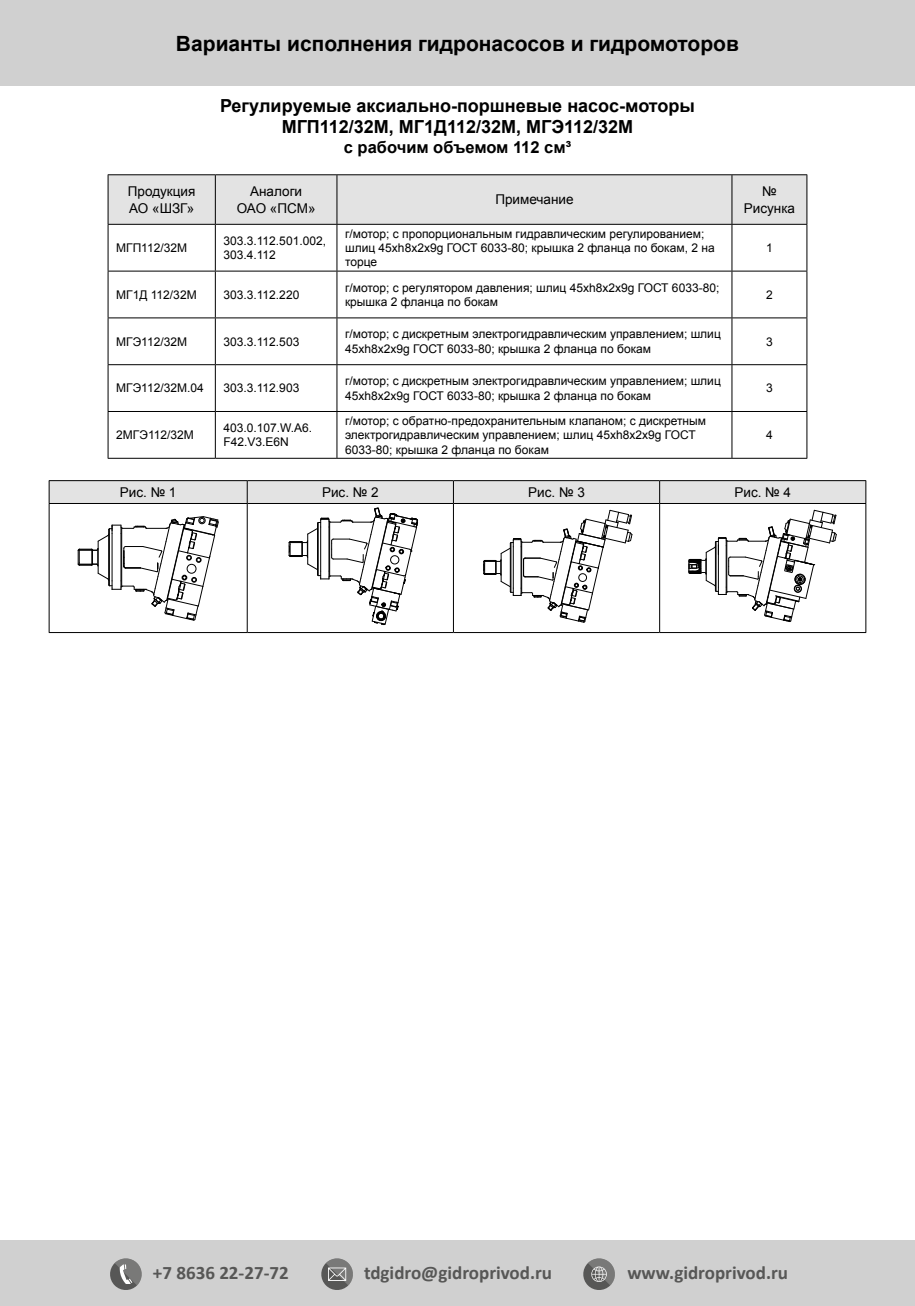
<style>
.page{position:relative;width:915px;height:1306px;background:#fff}
.page>*{position:absolute;margin:0;border:0;box-sizing:border-box;transform-origin:0 0}
.t1{font:700 21px "Arial";color:#000}
.t2{font:700 19.05px "Calibri";color:#575756}
.t3{font:700 18px/21.6px "Arial";color:#000;text-align:center}
.t4{font:700 16.5px "Arial";color:#000}
.t5{font:13.5px/16.2px "Arial";color:#000;text-align:center}
.t6{font:12px/14.4px "Arial";color:#000}
</style>
<div class="page">
<div style="left:0;top:1239px;width:914px;height:66px;background:#d0d0d0"></div>
<div style="left:0;top:0;width:914px;height:85px;background:#d0d0d0"></div>
<svg style="left:110px;top:1258px;width:32px;height:32px"></svg>
<svg style="left:321px;top:1258px;width:32px;height:32px"></svg>
<svg style="left:583px;top:1258px;width:32px;height:32px"></svg>
<div style="left:109px;top:175px;width:697px;height:49px;background:#e3e3e3"></div>
<hr style="left:108px;top:174px;width:107px;height:1px;background:#000">
<hr style="left:108px;top:175px;width:1px;height:49px;background:#000">
<hr style="left:215px;top:174px;width:122px;height:1px;background:#000">
<hr style="left:215px;top:175px;width:1px;height:49px;background:#000">
<hr style="left:337px;top:174px;width:394px;height:1px;background:#000">
<hr style="left:336px;top:175px;width:1px;height:49px;background:#000">
<hr style="left:731px;top:174px;width:76px;height:1px;background:#000">
<hr style="left:731px;top:175px;width:1px;height:49px;background:#000">
<hr style="left:806px;top:175px;width:1px;height:49px;background:#000">
<hr style="left:108px;top:224px;width:107px;height:1px;background:#000">
<hr style="left:108px;top:225px;width:1px;height:46px;background:#000">
<hr style="left:215px;top:224px;width:122px;height:1px;background:#000">
<hr style="left:215px;top:225px;width:1px;height:46px;background:#000">
<hr style="left:337px;top:224px;width:394px;height:1px;background:#000">
<hr style="left:336px;top:225px;width:1px;height:46px;background:#000">
<hr style="left:731px;top:224px;width:76px;height:1px;background:#000">
<hr style="left:731px;top:225px;width:1px;height:46px;background:#000">
<hr style="left:806px;top:225px;width:1px;height:46px;background:#000">
<hr style="left:108px;top:271px;width:107px;height:1px;background:#000">
<hr style="left:108px;top:271px;width:1px;height:46px;background:#000">
<hr style="left:215px;top:271px;width:122px;height:1px;background:#000">
<hr style="left:215px;top:271px;width:1px;height:46px;background:#000">
<hr style="left:337px;top:271px;width:394px;height:1px;background:#000">
<hr style="left:336px;top:271px;width:1px;height:46px;background:#000">
<hr style="left:731px;top:271px;width:76px;height:1px;background:#000">
<hr style="left:731px;top:271px;width:1px;height:46px;background:#000">
<hr style="left:806px;top:271px;width:1px;height:46px;background:#000">
<hr style="left:108px;top:317px;width:107px;height:1px;background:#000">
<hr style="left:108px;top:318px;width:1px;height:46px;background:#000">
<hr style="left:215px;top:317px;width:122px;height:1px;background:#000">
<hr style="left:215px;top:318px;width:1px;height:46px;background:#000">
<hr style="left:337px;top:317px;width:394px;height:1px;background:#000">
<hr style="left:336px;top:318px;width:1px;height:46px;background:#000">
<hr style="left:731px;top:317px;width:76px;height:1px;background:#000">
<hr style="left:731px;top:318px;width:1px;height:46px;background:#000">
<hr style="left:806px;top:318px;width:1px;height:46px;background:#000">
<hr style="left:108px;top:364px;width:107px;height:1px;background:#000">
<hr style="left:108px;top:365px;width:1px;height:46px;background:#000">
<hr style="left:215px;top:364px;width:122px;height:1px;background:#000">
<hr style="left:215px;top:365px;width:1px;height:46px;background:#000">
<hr style="left:337px;top:364px;width:394px;height:1px;background:#000">
<hr style="left:336px;top:365px;width:1px;height:46px;background:#000">
<hr style="left:731px;top:364px;width:76px;height:1px;background:#000">
<hr style="left:731px;top:365px;width:1px;height:46px;background:#000">
<hr style="left:806px;top:365px;width:1px;height:46px;background:#000">
<hr style="left:108px;top:411px;width:107px;height:1px;background:#000">
<hr style="left:108px;top:412px;width:1px;height:46px;background:#000">
<hr style="left:215px;top:411px;width:122px;height:1px;background:#000">
<hr style="left:215px;top:412px;width:1px;height:46px;background:#000">
<hr style="left:337px;top:411px;width:394px;height:1px;background:#000">
<hr style="left:336px;top:412px;width:1px;height:46px;background:#000">
<hr style="left:731px;top:411px;width:76px;height:1px;background:#000">
<hr style="left:731px;top:412px;width:1px;height:46px;background:#000">
<hr style="left:806px;top:412px;width:1px;height:46px;background:#000">
<hr style="left:108px;top:458px;width:107px;height:1px;background:#000">
<hr style="left:215px;top:458px;width:122px;height:1px;background:#000">
<hr style="left:337px;top:458px;width:394px;height:1px;background:#000">
<hr style="left:731px;top:458px;width:76px;height:1px;background:#000">
<hr style="left:49px;top:504px;width:1px;height:128px;background:#000">
<hr style="left:247px;top:504px;width:1px;height:128px;background:#000">
<hr style="left:453px;top:504px;width:1px;height:128px;background:#000">
<hr style="left:659px;top:504px;width:1px;height:128px;background:#000">
<hr style="left:865px;top:504px;width:1px;height:128px;background:#000">
<hr style="left:49px;top:632px;width:198px;height:1px;background:#000">
<hr style="left:247px;top:632px;width:206px;height:1px;background:#000">
<hr style="left:453px;top:632px;width:206px;height:1px;background:#000">
<hr style="left:659px;top:632px;width:206px;height:1px;background:#000">
<svg style="left:49px;top:480px;width:817px;height:145px"></svg>
<h1 class="t1" style="left:176px;top:29px;width:564px">Варианты исполнения гидронасосов и гидромоторов</h1>
<h3 class="t3" style="left:220px;top:95px;width:476px">Регулируемые аксиально-поршневые насос-моторы<br>МГП112/32М, МГ1Д112/32М, МГЭ112/32М</h3>
<h3 class="t4" style="left:344px;top:136px;width:229px">с рабочим объемом 112 см³</h3>
<p class="t5" style="left:128px;top:184px;width:69px;text-align:left">Продукция<br>АО «ШЗГ»</p>
<p class="t5" style="left:237px;top:184px;width:80px">Аналоги<br>ОАО «ПСМ»</p>
<p class="t5" style="left:495px;top:192px;width:80px">Примечание</p>
<p class="t5" style="left:743px;top:184px;width:53px">№<br>Рисунка</p>
<p class="t6" style="left:116px;top:241px;width:72px">МГП112/32М</p>
<p class="t6" style="left:223px;top:233px;width:104px">303.3.112.501.002,<br>303.4.112</p>
<p class="t6" style="left:345px;top:226px;width:371px">г/мотор; с пропорциональным гидравлическим регулированием; шлиц 45xh8x2x9g ГОСТ 6033-80; крышка 2 фланца по бокам, 2 на торце</p>
<p class="t6" style="left:765px;top:241px;width:8px">1</p>
<p class="t6" style="left:116px;top:287px;width:82px">МГ1Д 112/32М</p>
<p class="t6" style="left:223px;top:287px;width:77px">303.3.112.220</p>
<p class="t6" style="left:345px;top:280px;width:376px">г/мотор; с регулятором давления; шлиц 45xh8x2x9g ГОСТ 6033-80; крышка 2 фланца по бокам</p>
<p class="t6" style="left:765px;top:287px;width:8px">2</p>
<p class="t6" style="left:116px;top:334px;width:72px">МГЭ112/32М</p>
<p class="t6" style="left:223px;top:334px;width:77px">303.3.112.503</p>
<p class="t6" style="left:345px;top:327px;width:377px">г/мотор; с дискретным электрогидравлическим управлением; шлиц<br>45xh8x2x9g ГОСТ 6033-80; крышка 2 фланца по бокам</p>
<p class="t6" style="left:765px;top:334px;width:8px">3</p>
<p class="t6" style="left:116px;top:381px;width:89px">МГЭ112/32М.04</p>
<p class="t6" style="left:223px;top:381px;width:77px">303.3.112.903</p>
<p class="t6" style="left:345px;top:374px;width:377px">г/мотор; с дискретным электрогидравлическим управлением; шлиц<br>45xh8x2x9g ГОСТ 6033-80; крышка 2 фланца по бокам</p>
<p class="t6" style="left:765px;top:381px;width:8px">3</p>
<p class="t6" style="left:116px;top:428px;width:79px">2МГЭ112/32М</p>
<p class="t6" style="left:223px;top:421px;width:90px">403.0.107.W.A6.<br>F42.V3.E6N</p>
<p class="t6" style="left:345px;top:413px;width:362px">г/мотор; с обратно-предохранительным клапаном; с дискретным электрогидравлическим управлением; шлиц 45xh8x2x9g ГОСТ<br>6033-80; крышка 2 фланца по бокам</p>
<p class="t6" style="left:765px;top:428px;width:8px">4</p>
<p class="t5" style="left:120px;top:484px;width:58px">Рис. № 1</p>
<p class="t5" style="left:322px;top:484px;width:58px">Рис. № 2</p>
<p class="t5" style="left:528px;top:484px;width:58px">Рис. № 3</p>
<p class="t5" style="left:734px;top:484px;width:58px">Рис. № 4</p>
<h2 class="t2" style="left:153px;top:1260px;width:137px">+7 8636 22-27-72</h2>
<h2 class="t2" style="left:364px;top:1260px;width:189px">tdgidro@gidroprivod.ru</h2>
<h2 class="t2" style="left:627px;top:1260px;width:162px">www.gidroprivod.ru</h2>
</div>
